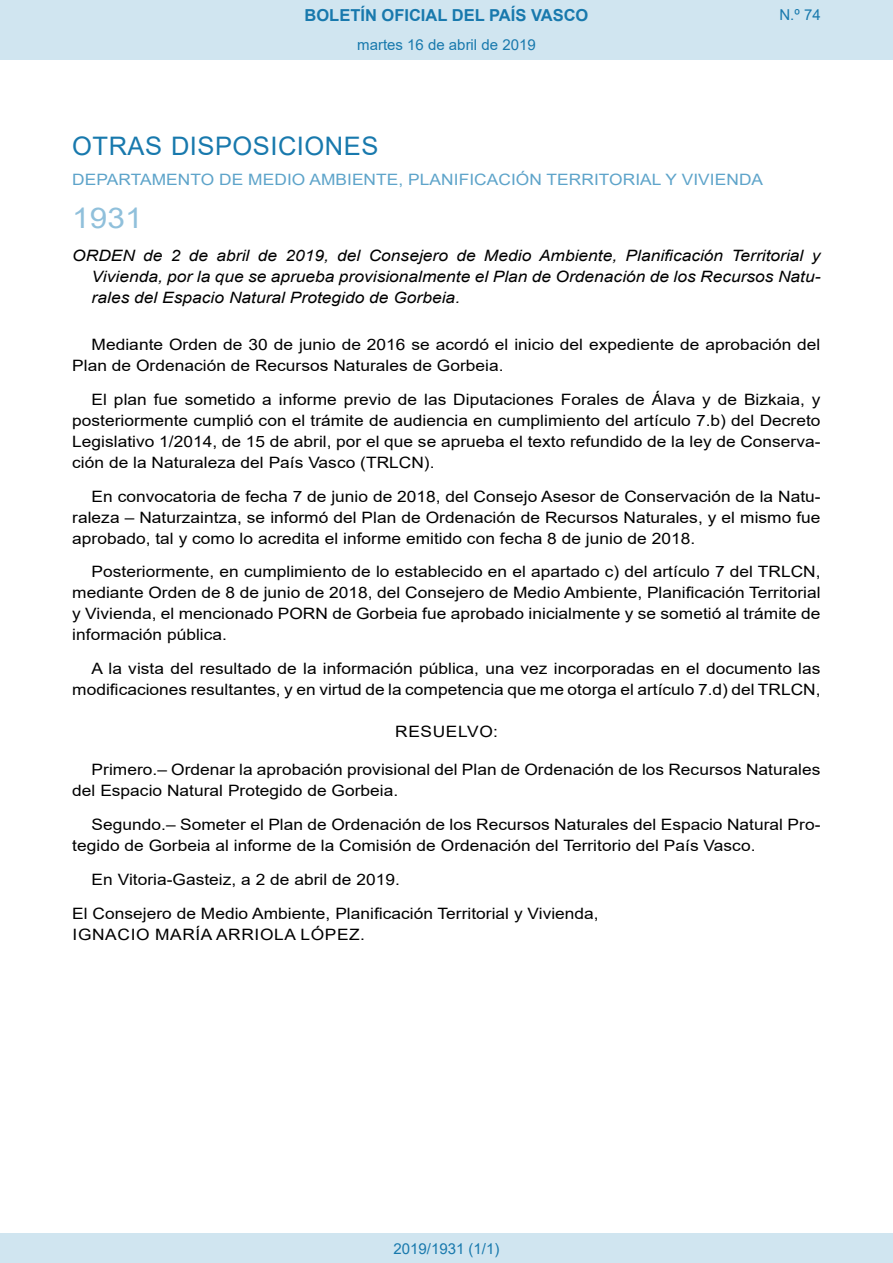
<style>
.page{position:relative;width:893px;height:1263px;background:#fff}
.page>*{position:absolute;margin:0;border:0;box-sizing:border-box;transform-origin:0 0}
.BOPVOrden{font:28.5px "Arial";color:#90c0db;scale:1.11 1}
.BOPVSeccion{font:25.5px "Arial";letter-spacing:.02em;color:#1879ad}
.t1{font:700 16.5px "Arial";color:#1879ad}
.BOPVDetalle{font:15.6px/21px "Arial";color:#000;scale:1.11 1}
.BOPVTitulo{font:italic 15.6px/21px "Arial";color:#000;text-align:justify;scale:1.11 1}
.BOPVOrganismo{font:15.6px "Arial";letter-spacing:.005em;color:#5ea4ca;scale:1.11 1}
.BOPVFirmaPuesto{font:15.6px "Arial";color:#000;scale:1.11 1}
.BOPVFirmaLugFec{font:15.6px "Arial";color:#000;scale:1.11 1}
.BOPVFirmaNombre{font:15.6px "Arial";letter-spacing:.035em;color:#000;scale:1.11 1}
.BOPVClave{font:15.6px "Arial";letter-spacing:.035em;color:#000;scale:1.11 1}
.Paginacion_Centro{font:15px "Arial";color:#1879ad}
</style>
<div class="page">
<div style="left:0;top:0;width:893px;height:60px;background:#d0e5f0"></div>
<div style="left:0;top:1233px;width:893px;height:30px;background:#d0e5f0"></div>
<p class="t1" style="left:305px;top:3px;width:285px">BOLETÍN OFICIAL DEL PAÍS VASCO</p>
<p class="Paginacion_Centro" style="left:357px;top:35px;width:180px">martes 16 de abril de 2019</p>
<p class="Paginacion_Centro" style="left:779px;top:5px;width:43px">N.º 74</p>
<p class="BOPVSeccion" style="left:72px;top:128px;width:308px">OTRAS DISPOSICIONES</p>
<p class="BOPVOrganismo" style="left:72px;top:169px;width:624px">DEPARTAMENTO DE MEDIO AMBIENTE, PLANIFICACIÓN TERRITORIAL Y VIVIENDA</p>
<p class="BOPVOrden" style="left:72px;top:198px;width:65px">1931</p>
<p class="BOPVTitulo" style="left:92px;top:246px;width:658px;text-indent:-19px">ORDEN de 2 de abril de 2019, del Consejero de Medio Ambiente, Planificación Territorial y Vivienda, por la que se aprueba provisionalmente el Plan de Ordenación de los Recursos Natu&shy;rales del Espacio Natural Protegido de Gorbeia.</p>
<p class="BOPVDetalle" style="left:72px;top:334px;width:676px;text-indent:19px">Mediante Orden de 30 de junio de 2016 se acordó el inicio del expediente de aprobación del<br>Plan de Ordenación de Recursos Naturales de Gorbeia.</p>
<p class="BOPVDetalle" style="left:72px;top:389px;width:676px;text-align:justify;text-indent:19px">El plan fue sometido a informe previo de las Diputaciones Forales de Álava y de Bizkaia, y posteriormente cumplió con el trámite de audiencia en cumplimiento del artículo 7.b) del Decreto Legislativo 1/2014, de 15 de abril, por el que se aprueba el texto refundido de la ley de Conserva&shy;ción de la Naturaleza del País Vasco (TRLCN).</p>
<p class="BOPVDetalle" style="left:72px;top:485px;width:676px;text-align:justify;text-indent:19px">En convocatoria de fecha 7 de junio de 2018, del Consejo Asesor de Conservación de la Natu&shy;raleza – Naturzaintza, se informó del Plan de Ordenación de Recursos Naturales, y el mismo fue aprobado, tal y como lo acredita el informe emitido con fecha 8 de junio de 2018.</p>
<p class="BOPVDetalle" style="left:72px;top:561px;width:676px;text-align:justify;text-indent:19px">Posteriormente, en cumplimiento de lo establecido en el apartado c) del artículo 7 del TRLCN, mediante Orden de 8 de junio de 2018, del Consejero de Medio Ambiente, Planificación Territorial y Vivienda, el mencionado PORN de Gorbeia fue aprobado inicialmente y se sometió al trámite de información pública.</p>
<p class="BOPVDetalle" style="left:72px;top:658px;width:676px;text-align:right">A la vista del resultado de la información pública, una vez incorporadas en el documento las modificaciones resultantes, y en virtud de la competencia que me otorga el artículo 7.d) del TRLCN,</p>
<p class="BOPVClave" style="left:395px;top:721px;width:94px">RESUELVO:</p>
<p class="BOPVDetalle" style="left:72px;top:759px;width:675px;text-indent:19px">Primero.– Ordenar la aprobación provisional del Plan de Ordenación de los Recursos Naturales del Espacio Natural Protegido de Gorbeia.</p>
<p class="BOPVDetalle" style="left:72px;top:814px;width:676px;text-indent:19px">Segundo.– Someter el Plan de Ordenación de los Recursos Naturales del Espacio Natural Pro&shy;tegido de Gorbeia al informe de la Comisión de Ordenación del Territorio del País Vasco.</p>
<p class="BOPVFirmaLugFec" style="left:92px;top:869px;width:279px">En Vitoria-Gasteiz, a 2 de abril de 2019.</p>
<p class="BOPVFirmaPuesto" style="left:72px;top:902px;width:476px">El Consejero de Medio Ambiente, Planificación Territorial y Vivienda,</p>
<p class="BOPVFirmaNombre" style="left:73px;top:923px;width:265px">IGNACIO MARÍA ARRIOLA LÓPEZ.</p>
<p class="Paginacion_Centro" style="left:393px;top:1238px;width:107px">2019/1931 (1/1)</p>
</div>
